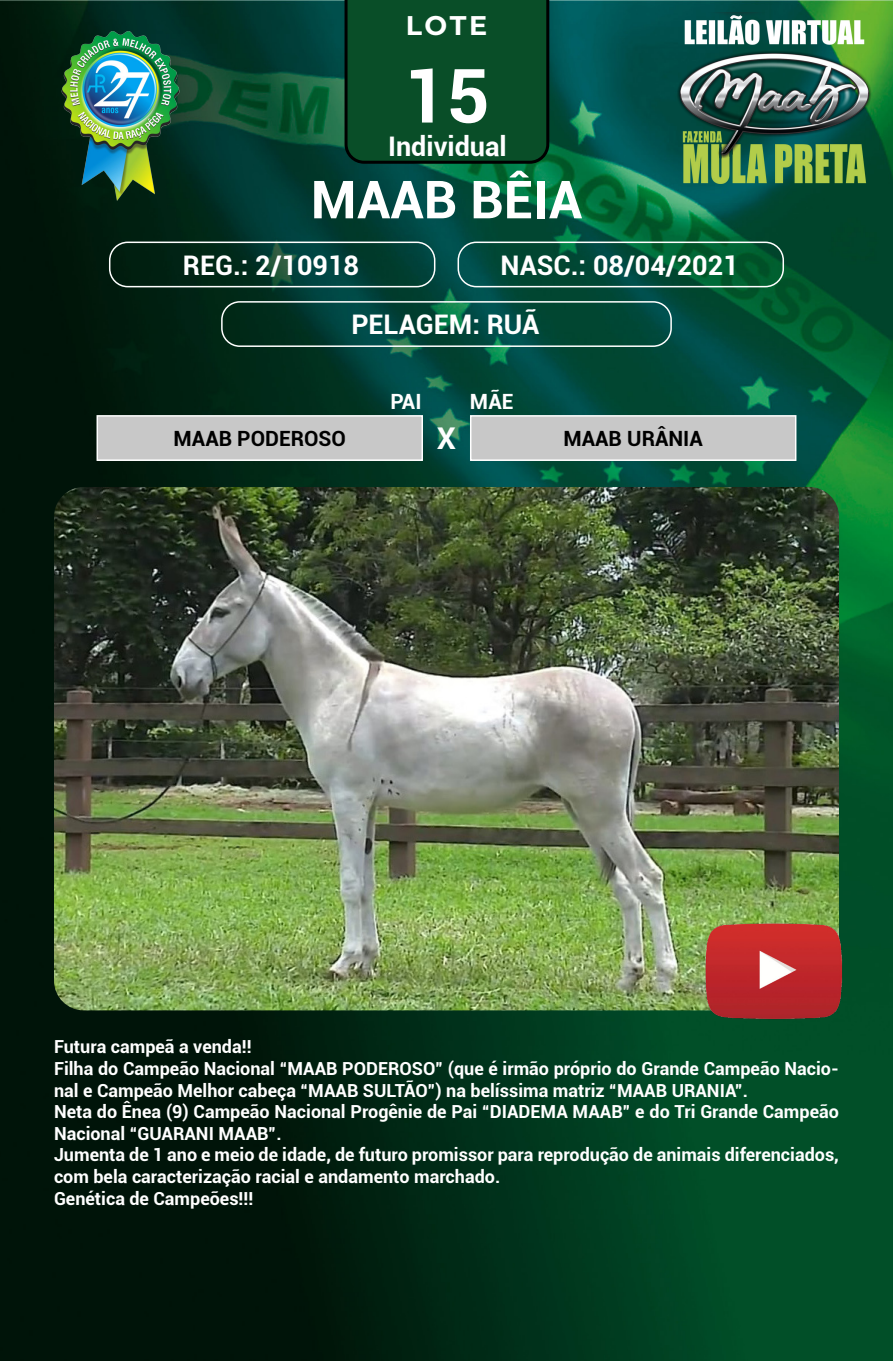
<style>
.page{position:relative;width:893px;height:1361px;background:#fff}
.page>*{position:absolute;margin:0;border:0;box-sizing:border-box;transform-origin:0 0}
.t1{font:700 75px "Roboto";color:#fff}
.t2{font:700 52.5px "Roboto";color:#fff}
.t3{font:700 30px "Roboto";color:#fff}
.t4{font:700 27px "Roboto";color:#fff}
.t5{font:700 27px "Montserrat";color:#fff}
.t6{font:700 21px "Roboto";color:#000}
.t7{font:700 21px "Roboto";color:#fff}
.t8{font:700 18px/21.6px "Roboto";color:#fff}
</style>
<div class="page">
<img style="left:0;top:0;width:893px;height:1361px">
<img style="left:54px;top:22px;width:132px;height:188px">
<img style="left:669px;top:13px;width:203px;height:183px">
<div style="left:345px;top:0;width:204px;height:164px;background:#094e28"></div>
<div style="left:109px;top:242px;width:326px;height:45px;border:2px solid #fff;border-radius:18px"></div>
<div style="left:458px;top:242px;width:326px;height:45px;border:2px solid #fff;border-radius:18px"></div>
<div style="left:221px;top:301px;width:451px;height:46px;border:2px solid #fff;border-radius:18px"></div>
<div style="left:97px;top:416px;width:325px;height:44px;background:#c8c8c8"></div>
<div style="left:97px;top:415px;width:326px;height:46px;border:2px solid #fff"></div>
<div style="left:471px;top:416px;width:325px;height:44px;background:#c8c8c8"></div>
<div style="left:470px;top:415px;width:326px;height:46px;border:2px solid #fff"></div>
<img style="left:54px;top:487px;width:785px;height:523px">
<img style="left:704px;top:921px;width:140px;height:99px">
<p class="t5" style="left:406px;top:6px;width:83px">LOTE</p>
<p class="t1" style="left:403px;top:43px;width:88px">15</p>
<p class="t4" style="left:388px;top:128px;width:120px">Individual</p>
<p class="t2" style="left:311px;top:163px;width:273px">MAAB BÊIA</p>
<p class="t4" style="left:183px;top:246px;width:178px">REG.: 2/10918</p>
<p class="t4" style="left:500px;top:246px;width:240px">NASC.: 08/04/2021</p>
<p class="t4" style="left:351px;top:305px;width:190px">PELAGEM: RUÃ</p>
<p class="t7" style="left:390px;top:386px;width:33px">PAI</p>
<p class="t7" style="left:470px;top:386px;width:45px">MÃE</p>
<p class="t6" style="left:174px;top:423px;width:174px">MAAB PODEROSO</p>
<p class="t3" style="left:437px;top:417px;width:21px">X</p>
<p class="t6" style="left:563px;top:423px;width:141px">MAAB URÂNIA</p>
<p class="t8" style="left:54px;top:1035px;width:199px">Futura campeã a venda!!</p>
<p class="t8" style="left:54px;top:1057px;width:786px">Filha do Campeão Nacional “MAAB PODEROSO” (que é irmão próprio do Grande Campeão Nacio&shy;nal e Campeão Melhor cabeça “MAAB SULTÃO”) na belíssima matriz “MAAB URANIA”.</p>
<p class="t8" style="left:54px;top:1100px;width:786px">Neta do Ênea (9) Campeão Nacional Progênie de Pai “DIADEMA MAAB” e do Tri Grande Campeão<br>Nacional “GUARANI MAAB”.</p>
<p class="t8" style="left:54px;top:1143px;width:786px">Jumenta de 1 ano e meio de idade, de futuro promissor para reprodução de animais diferenciados, com bela caracterização racial e andamento marchado.</p>
<p class="t8" style="left:54px;top:1186px;width:201px">Genética de Campeões!!!</p>
</div>
